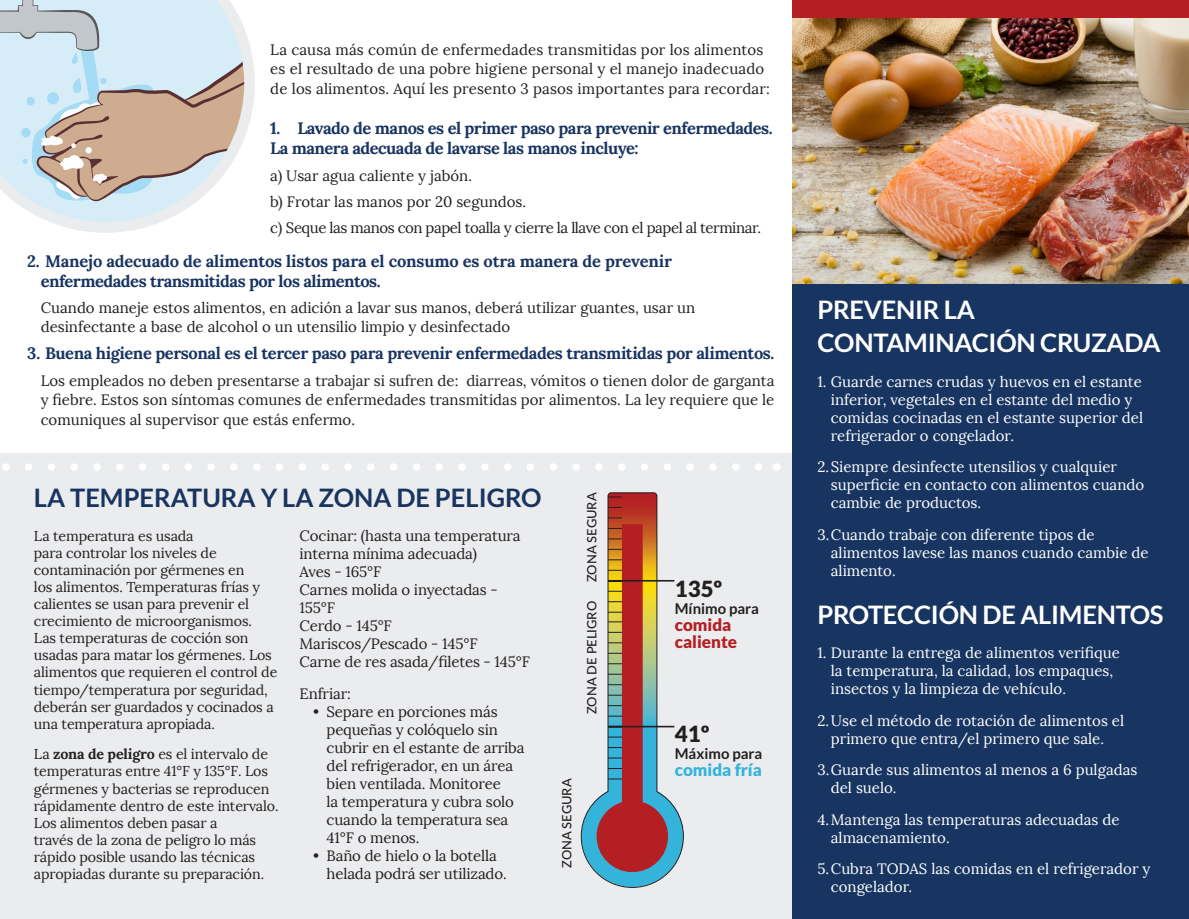
<style>
.page{position:relative;width:1189px;height:919px;background:#fff}
.page>*{position:absolute;margin:0;border:0;box-sizing:border-box;transform-origin:0 0}
.t1{font:700 25.5px/33px "Lato";letter-spacing:-.01em;color:#fff}
.t2{font:700 25.5px "Lato";color:#183461}
.t3{font:900 22.35px "Lato";color:#231f20}
.t4{font:900 16.95px/17px "Lato";color:#b41f23}
.t5{font:900 16.95px "Lato";color:#34b4da}
.t6{font:700 16.5px/19.8px "Lora";letter-spacing:-.03em;color:#183461}
.t7{font:700 16.5px/19.8px "Lora";letter-spacing:-.01em;color:#183461}
.t8{font:15px/18px "Lora";letter-spacing:-.01em;color:#231f20}
.t9{font:15px/18px "Lora";color:#fff}
.t10{font:15px/19.5px "Lora";letter-spacing:.01em;color:#231f20}
.t11{font:15px/26.2px "Lora";letter-spacing:-.03em;color:#231f20}
.t12{font:700 14.85px "Lato";color:#231f20}
.t13{font:14.25px/17.1px "Lora";letter-spacing:-.01em;color:#231f20}
.t14{font:500 12.9px "Lato";color:#231f20}
.s1{font-weight:700}
</style>
<div class="page">
<div style="left:0;top:453px;width:798px;height:465px;background:#ebecee"></div>
<div style="left:792px;top:0;width:396px;height:918px;background:#183461"></div>
<div style="left:792px;top:0;width:396px;height:27px;background:#b51f23"></div>
<svg style="left:580px;top:492px;width:104px;height:395px"></svg>
<hr style="left:608px;top:580px;width:66px;height:1px;background:#231f20">
<svg style="left:2px;top:463px;width:760px;height:7px"></svg>
<svg style="left:15px;top:34px;width:240px;height:199px"></svg>
<img style="left:792px;top:18px;width:396px;height:266px">
<svg style="left:0;top:0;width:246px;height:202px;background:#cdd0cf"></svg>
<p class="t10" style="left:270px;top:40px;width:501px">La causa más común de enfermedades transmitidas por los alimentos es el resultado de una pobre higiene personal y el manejo inadecuado de los alimentos. Aquí les presento 3 pasos importantes para recordar:</p>
<p class="t6" style="left:270px;top:118px;width:504px">1. Lavado de manos es el primer paso para prevenir enfermedades.<br>La manera adecuada de lavarse las manos incluye:</p>
<p class="t11" style="left:270px;top:162px;width:492px">a) Usar agua caliente y jabón.<br>b) Frotar las manos por 20 segundos.<br>c) Seque las manos con papel toalla y cierre la llave con el papel al terminar.</p>
<p class="t7" style="left:41px;top:251px;width:633px;text-indent:-13px">2. Manejo adecuado de alimentos listos para el consumo es otra manera de prevenir enfermedades transmitidas por los alimentos.</p>
<p class="t8" style="left:41px;top:298px;width:656px;line-height:19.5px">Cuando maneje estos alimentos, en adición a lavar sus manos, deberá utilizar guantes, usar un desinfectante a base de alcohol o un utensilio limpio y desinfectado</p>
<p class="t6" style="left:27px;top:343px;width:748px">3. Buena higiene personal es el tercer paso para prevenir enfermedades transmitidas por alimentos.</p>
<p class="t8" style="left:41px;top:370px;width:735px;line-height:19.5px;text-align:justify">Los empleados no deben presentarse a trabajar si sufren de: diarreas, vómitos o tienen dolor de garganta y fiebre. Estos son síntomas comunes de enfermedades transmitidas por alimentos. La ley requiere que le comuniques al supervisor que estás enfermo.</p>
<h1 class="t2" style="left:34px;top:483px;width:509px">LA TEMPERATURA Y LA ZONA DE PELIGRO</h1>
<p class="t13" style="left:34px;top:527px;width:245px">La temperatura es usada<br>para controlar los niveles de contaminación por gérmenes en<br>los alimentos. Temperaturas frías y calientes se usan para prevenir el crecimiento de microorganismos.<br>Las temperaturas de cocción son usadas para matar los gérmenes. Los alimentos que requieren el control de tiempo/temperatura por seguridad, deberán ser guardados y cocinados a una temperatura apropiada.</p>
<p class="t13" style="left:34px;top:745px;width:246px">La <span class="s1">zona de peligro</span> es el intervalo de temperaturas entre 41°F y 135°F. Los gérmenes y bacterias se reproducen rápidamente dentro de este intervalo.<br>Los alimentos deben pasar a<br>través de la zona de peligro lo más rápido posible usando las técnicas apropiadas durante su preparación.</p>
<p class="t8" style="left:299px;top:527px;width:232px">Cocinar: (hasta una temperatura interna mínima adecuada)<br>Aves - 165°F<br>Carnes molida o inyectadas -<br>155°F<br>Cerdo - 145°F<br>Mariscos/Pescado - 145°F<br>Carne de res asada/filetes - 145°F</p>
<p class="t8" style="left:299px;top:684px;width:53px">Enfriar:</p>
<p class="t8" style="left:326px;top:702px;width:199px;text-indent:-14px">• Separe en porciones más pequeñas y colóquelo sin cubrir en el estante de arriba del refrigerador, en un área bien ventilada. Monitoree<br>la temperatura y cubra solo cuando la temperatura sea<br>41°F o menos.</p>
<p class="t8" style="left:326px;top:846px;width:182px;text-indent:-14px">• Baño de hielo o la botella helada podrá ser utilizado.</p>
<p class="t14" style="left:582px;top:582px;width:91px;rotate:-90deg">ZONA SEGURA</p>
<p class="t14" style="left:582px;top:714px;width:114px;rotate:-90deg">ZONA DE PELIGRO</p>
<p class="t14" style="left:557px;top:867px;width:91px;rotate:-90deg">ZONA SEGURA</p>
<h2 class="t3" style="left:674px;top:575px;width:49px">135º</h2>
<p class="t12" style="left:674px;top:600px;width:85px">Mínimo para</p>
<p class="t4" style="left:674px;top:615px;width:64px">comida caliente</p>
<h2 class="t3" style="left:674px;top:720px;width:36px">41º</h2>
<p class="t12" style="left:674px;top:745px;width:89px">Máximo para</p>
<p class="t5" style="left:674px;top:759px;width:89px">comida fría</p>
<h1 class="t1" style="left:817px;top:293px;width:345px">PREVENIR LA<br>CONTAMINACIÓN CRUZADA</h1>
<p class="t9" style="left:830px;top:372px;width:314px;text-indent:-14px">1. Guarde carnes crudas y huevos en el estante inferior, vegetales en el estante del medio y comidas cocinadas en el estante superior del refrigerador o congelador.</p>
<p class="t9" style="left:830px;top:458px;width:315px;text-indent:-14px">2.Siempre desinfecte utensilios y cualquier superficie en contacto con alimentos cuando cambie de productos.</p>
<p class="t9" style="left:830px;top:525px;width:319px;text-indent:-14px">3.Cuando trabaje con diferente tipos de alimentos lavese las manos cuando cambie de alimento.</p>
<h1 class="t1" style="left:817px;top:597px;width:347px">PROTECCIÓN DE ALIMENTOS</h1>
<p class="t9" style="left:830px;top:644px;width:290px;text-indent:-14px">1. Durante la entrega de alimentos verifique la temperatura, la calidad, los empaques, insectos y la limpieza de vehículo.</p>
<p class="t9" style="left:817px;top:711px;width:308px;text-align:center">2.Use el método de rotación de alimentos el primero que entra/el primero que sale.</p>
<p class="t9" style="left:830px;top:761px;width:308px;text-indent:-14px">3.Guarde sus alimentos al menos a 6 pulgadas del suelo.</p>
<p class="t9" style="left:830px;top:810px;width:290px;text-indent:-14px">4.Mantenga las temperaturas adecuadas de almacenamiento.</p>
<p class="t9" style="left:830px;top:860px;width:321px;text-indent:-14px">5.Cubra TODAS las comidas en el refrigerador y congelador.</p>
</div>
